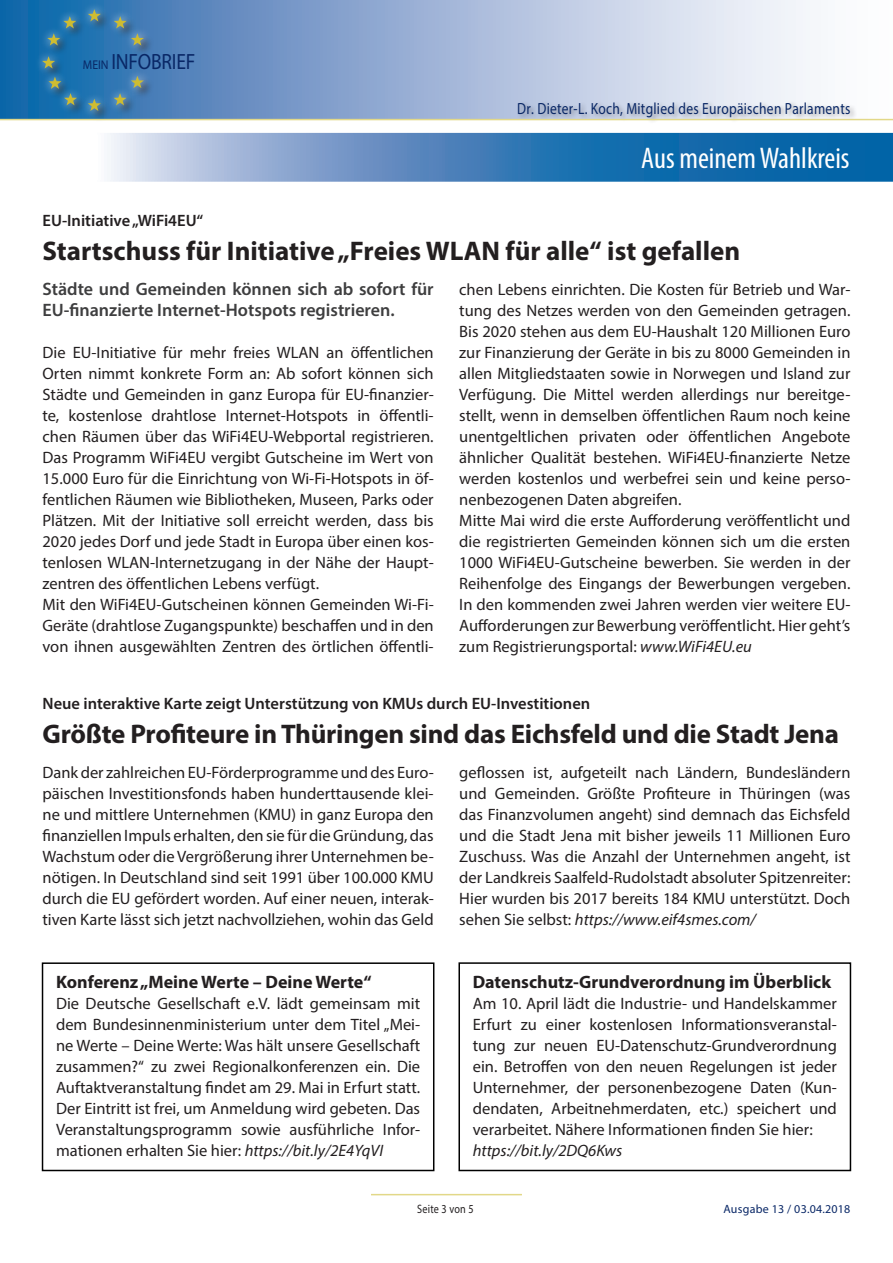
<style>
.page{position:relative;width:893px;height:1263px;background:#fff}
.page>*{position:absolute;margin:0;border:0;box-sizing:border-box;transform-origin:0 0}
.t1{font:condensed 30px "Myriad Pro";color:#fff}
.t2{font:700 27px "Myriad Pro";letter-spacing:-.01em;color:#231f20}
.t3{font:22.05px "Myriad Pro";letter-spacing:-.01em;color:#092766;scale:.88 1}
.t4{font:600 18px/21.6px "Myriad Pro";color:#3e3e3f}
.t5{font:700 18px "Myriad Pro";color:#231f20}
.t6{font:16.5px/21px "Myriad Pro";color:#231f20;text-align:justify}
.t7{font:600 16.5px "Myriad Pro";color:#231f20}
.t8{font:italic 16.5px "Myriad Pro";color:#231f20}
.t9{font:16.2px "Myriad Pro";letter-spacing:.02em;color:#092766;scale:.83 1}
.t10{font:12.15px "Myriad Pro";letter-spacing:.02em;color:#231f20;scale:.83 1}
.t11{font:12px "Myriad Pro";letter-spacing:.02em;color:#092766}
.s1{font-size:12.75px}
.s2{font-style:italic}
</style>
<div class="page">
<svg style="left:107px;top:133px;width:786px;height:49px;background:#4f8abe"></svg>
<svg style="left:0;top:0;width:893px;height:119px;background:#a6bcdb"></svg>
<div style="left:41px;top:8px;width:113px;height:114px;background:#231f20;opacity:.75"></div>
<div style="left:34px;top:2px;width:118px;height:117px;background:#fff;opacity:.75"></div>
<svg style="left:88px;top:9px;width:13px;height:12px"></svg>
<svg style="left:42px;top:56px;width:13px;height:13px"></svg>
<svg style="left:88px;top:99px;width:13px;height:12px"></svg>
<svg style="left:114px;top:76px;width:30px;height:29px"></svg>
<svg style="left:48px;top:77px;width:29px;height:28px"></svg>
<svg style="left:47px;top:16px;width:29px;height:30px"></svg>
<svg style="left:114px;top:16px;width:30px;height:30px"></svg>
<div style="left:517px;top:100px;width:340px;height:24px;background:#231f20;opacity:.39"></div>
<hr style="left:0;top:119px;width:893px;height:1px;background:#e2d888">
<hr style="left:371px;top:1194px;width:151px;height:1px;background:#e2d888">
<div style="left:42px;top:962px;width:392px;height:209px;border:2px solid #000"></div>
<div style="left:458px;top:962px;width:393px;height:209px;border:2px solid #000"></div>
<h3 class="t3" style="left:83px;top:48px;width:129px"><span class="s1">MEIN</span> Infobrief</h3>
<p class="t9" style="left:517px;top:98px;width:403px">Dr. Dieter-L. Koch, Mitglied des Europäischen Parlaments</p>
<h1 class="t1" style="left:641px;top:140px;width:210px">Aus meinem Wahlkreis</h1>
<p class="t7" style="left:43px;top:209px;width:162px">EU-Initiative „WiFi4EU“</p>
<h2 class="t2" style="left:43px;top:233px;width:699px">Startschuss für Initiative „Freies WLAN für alle“ ist gefallen</h2>
<p class="t4" style="left:43px;top:277px;width:393px">Städte und Gemeinden können sich ab sofort für<br>EU-finanzierte Internet-Hotspots registrieren.</p>
<p class="t6" style="left:43px;top:341px;width:393px;text-align:left">Die EU-Initiative für mehr freies WLAN an öffentlichen Orten nimmt konkrete Form an: Ab sofort können sich Städte und Gemeinden in ganz Europa für EU-finanzier&shy;te, kostenlose drahtlose Internet-Hotspots in öffentli&shy;chen Räumen über das WiFi4EU-Webportal registrieren.<br>Das Programm WiFi4EU vergibt Gutscheine im Wert von 15.000 Euro für die Einrichtung von Wi-Fi-Hotspots in öf&shy;fentlichen Räumen wie Bibliotheken, Museen, Parks oder Plätzen. Mit der Initiative soll erreicht werden, dass bis 2020 jedes Dorf und jede Stadt in Europa über einen kos&shy;tenlosen WLAN-Internetzugang in der Nähe der Haupt&shy;zentren des öffentlichen Lebens verfügt.<br>Mit den WiFi4EU-Gutscheinen können Gemeinden Wi-Fi-Geräte (drahtlose Zugangspunkte) beschaffen und in den von ihnen ausgewählten Zentren des örtlichen öffentli-</p>
<p class="t6" style="left:459px;top:278px;width:393px;text-align:left">chen Lebens einrichten. Die Kosten für Betrieb und War&shy;tung des Netzes werden von den Gemeinden getragen.<br>Bis 2020 stehen aus dem EU-Haushalt 120 Millionen Euro zur Finanzierung der Geräte in bis zu 8000 Gemeinden in allen Mitgliedstaaten sowie in Norwegen und Island zur Verfügung. Die Mittel werden allerdings nur bereitge&shy;stellt, wenn in demselben öffentlichen Raum noch keine unentgeltlichen privaten oder öffentlichen Angebote ähnlicher Qualität bestehen. WiFi4EU-finanzierte Netze werden kostenlos und werbefrei sein und keine perso&shy;nenbezogenen Daten abgreifen.<br>Mitte Mai wird die erste Aufforderung veröffentlicht und die registrierten Gemeinden können sich um die ersten 1000 WiFi4EU-Gutscheine bewerben. Sie werden in der Reihenfolge des Eingangs der Bewerbungen vergeben.<br>In den kommenden zwei Jahren werden vier weitere EU-Aufforderungen zur Bewerbung veröffentlicht. Hier geht’s zum Registrierungsportal: <span class="s2">www.WiFi4EU.eu</span></p>
<p class="t7" style="left:43px;top:693px;width:549px">Neue interaktive Karte zeigt Unterstützung von KMUs durch EU-Investitionen</p>
<h2 class="t2" style="left:43px;top:716px;width:798px">Größte Profiteure in Thüringen sind das Eichsfeld und die Stadt Jena</h2>
<p class="t6" style="left:43px;top:761px;width:393px">Dank der zahlreichen EU-Förderprogramme und des Euro&shy;päischen Investitionsfonds haben hunderttausende klei&shy;ne und mittlere Unternehmen (KMU) in ganz Europa den finanziellen Impuls erhalten, den sie für die Gründung, das Wachstum oder die Vergrößerung ihrer Unternehmen be&shy;nötigen. In Deutschland sind seit 1991 über 100.000 KMU durch die EU gefördert worden. Auf einer neuen, interak&shy;tiven Karte lässt sich jetzt nachvollziehen, wohin das Geld</p>
<p class="t6" style="left:459px;top:761px;width:393px">geflossen ist, aufgeteilt nach Ländern, Bundesländern und Gemeinden. Größte Profiteure in Thüringen (was das Finanzvolumen angeht) sind demnach das Eichsfeld und die Stadt Jena mit bisher jeweils 11 Millionen Euro Zuschuss. Was die Anzahl der Unternehmen angeht, ist der Landkreis Saalfeld-Rudolstadt absoluter Spitzenreiter:<br>Hier wurden bis 2017 bereits 184 KMU unterstützt. Doch sehen Sie selbst: <span class="s2">https://www.eif4smes.com/</span></p>
<p class="t5" style="left:56px;top:970px;width:317px">Konferenz „Meine Werte – Deine Werte“</p>
<p class="t6" style="left:56px;top:992px;width:366px">Die Deutsche Gesellschaft e.V. lädt gemeinsam mit dem Bundesinnenministerium unter dem Titel „Mei&shy;ne Werte – Deine Werte: Was hält unsere Gesellschaft zusammen?“ zu zwei Regionalkonferenzen ein. Die Auftaktveranstaltung findet am 29. Mai in Erfurt statt.<br>Der Eintritt ist frei, um Anmeldung wird gebeten. Das Veranstaltungsprogramm sowie ausführliche Infor&shy;mationen erhalten Sie hier: <span class="s2">https://bit.ly/2E4YqVI</span></p>
<p class="t5" style="left:473px;top:970px;width:360px">Datenschutz-Grundverordnung im Überblick</p>
<p class="t6" style="left:473px;top:992px;width:366px">Am 10. April lädt die Industrie- und Handelskammer Erfurt zu einer kostenlosen Informationsveranstal&shy;tung zur neuen EU-Datenschutz-Grundverordnung ein. Betroffen von den neuen Regelungen ist jeder Unternehmer, der personenbezogene Daten (Kun&shy;dendaten, Arbeitnehmerdaten, etc.) speichert und verarbeitet. Nähere Informationen finden Sie hier:</p>
<p class="t8" style="left:473px;top:1140px;width:151px">https://bit.ly/2DQ6Kws</p>
<p class="t10" style="left:417px;top:1201px;width:69px">Seite 3 von 5</p>
<p class="t11" style="left:723px;top:1201px;width:128px">Ausgabe 13 / 03.04.2018</p>
</div>
